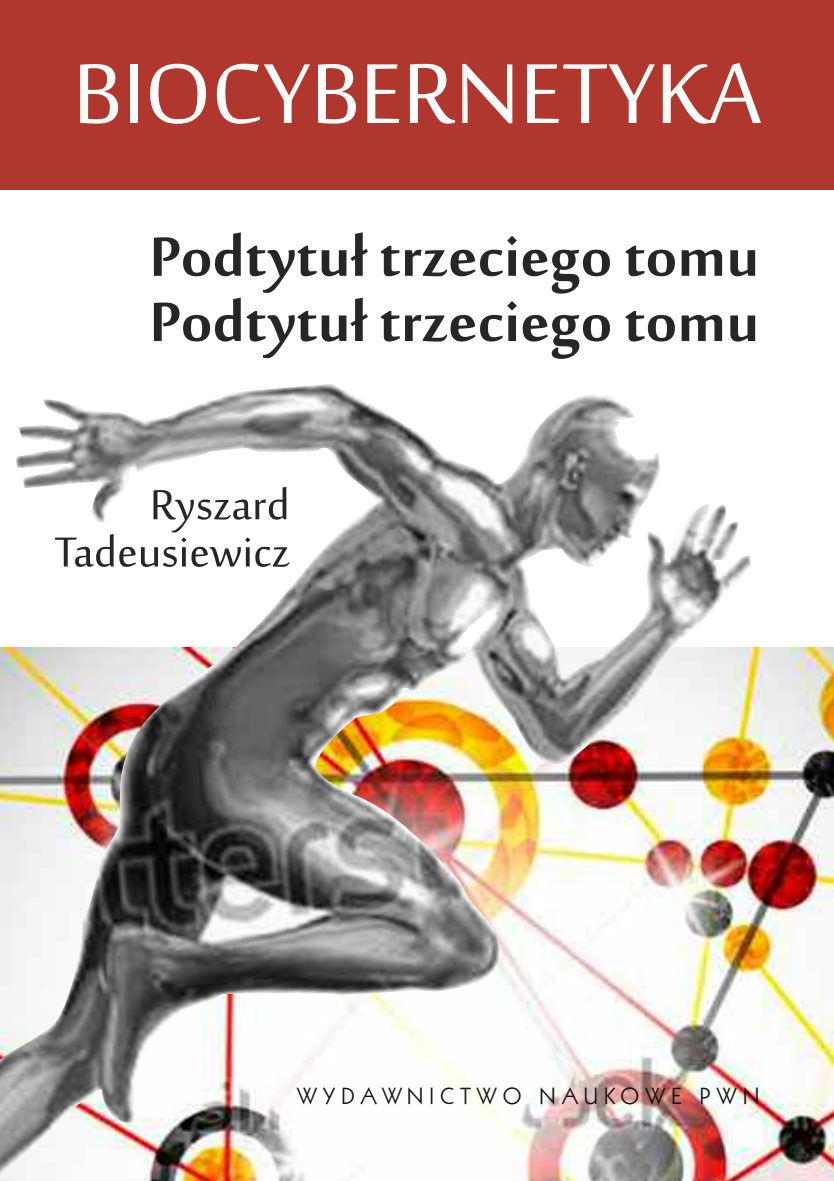
<style>
.page{position:relative;width:834px;height:1181px;background:#fff}
.page>*{position:absolute;margin:0;border:0;box-sizing:border-box;transform-origin:0 0}
.t1{font:117.25px "Sakkal Majalla";color:#fff}
.t2{font:700 76.48px/65.3px "Sakkal Majalla";color:#272627}
.t3{font:57.93px/47.2px "Sakkal Majalla";color:#272627;text-align:right}
.t4{font:22.75px "Geometric 231 BT Roman C";letter-spacing:.25em;color:#141010}
</style>
<div class="page">
<img style="left:0;top:647px;width:833px;height:534px">
<img style="left:0;top:384px;width:753px;height:791px">
<div style="left:0;top:0;width:833px;height:190px;background:#b0372e"></div>
<h1 class="t1" style="left:73px;top:14px;width:690px">BiocyBeRneTyka</h1>
<p class="t2" style="left:149px;top:217px;width:611px">Podtytuł trzeciego tomu<br>Podtytuł trzeciego tomu</p>
<p class="t3" style="left:54px;top:476px;width:237px">Ryszard<br>Tadeusiewicz</p>
<p class="t4" style="left:296px;top:1083px;width:464px">WYDAWNICTWO NAUKOWE PWN</p>
</div>
